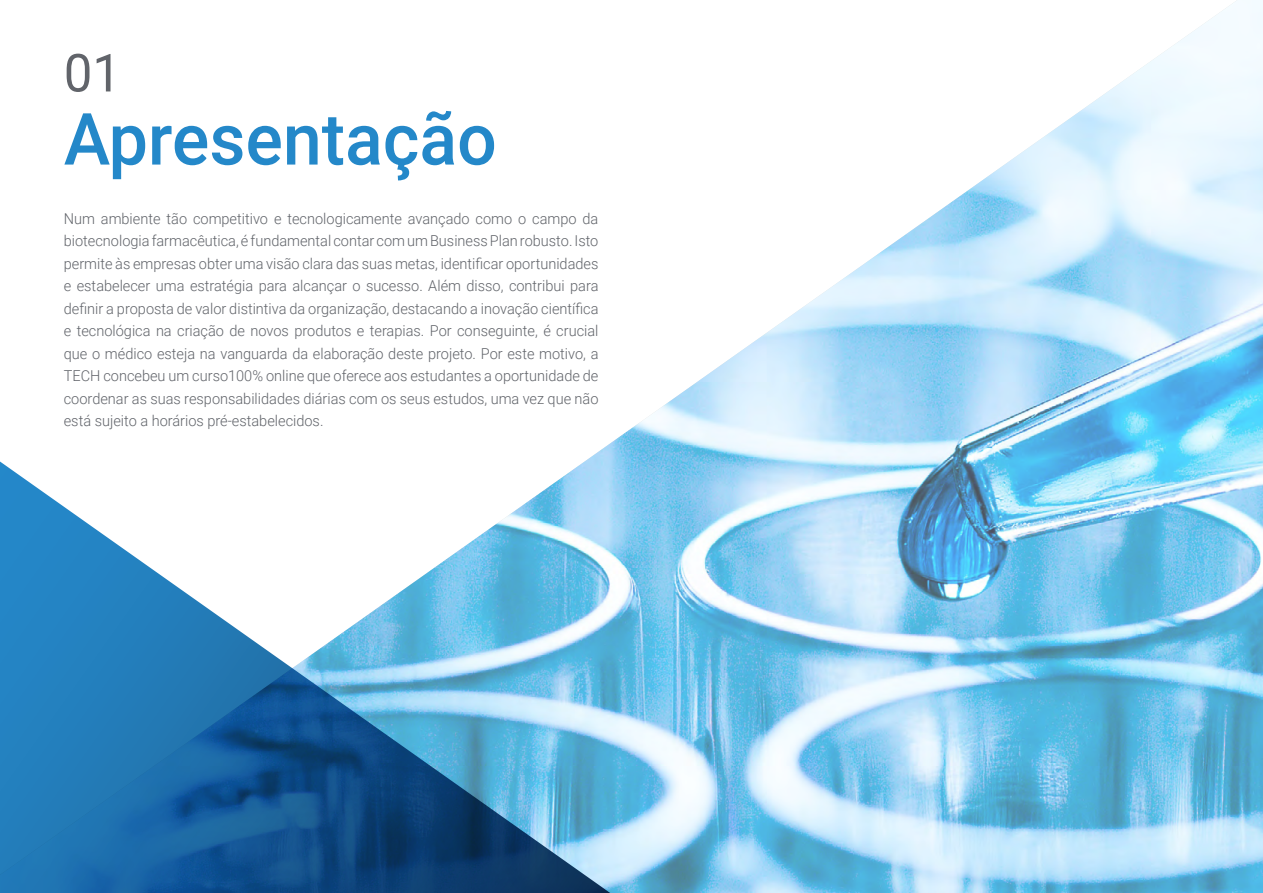
<style>
.page{position:relative;width:1263px;height:893px;background:#fff}
.page>*{position:absolute;margin:0;border:0;box-sizing:border-box;transform-origin:0 0}
.t1{font:500 72px "Roboto";color:#2488c9}
.t2{font:52.5px "Roboto";color:#61646a}
.t3{font:300 15px/22.5px "Roboto";color:#61646a;text-align:justify}
</style>
<div class="page">
<img style="left:607px;top:0;width:656px;height:893px">
<svg style="left:0;top:446px;width:640px;height:447px"></svg>
<h2 class="t2" style="left:64px;top:36px;width:59px">01</h2>
<h1 class="t1" style="left:64px;top:89px;width:435px">Apresentação</h1>
<p class="t3" style="left:64px;top:207px;width:536px">Num ambiente tão competitivo e tecnologicamente avançado como o campo da biotecnologia farmacêutica, é fundamental contar com um Business Plan robusto. Isto permite às empresas obter uma visão clara das suas metas, identificar oportunidades e estabelecer uma estratégia para alcançar o sucesso. Além disso, contribui para definir a proposta de valor distintiva da organização, destacando a inovação científica e tecnológica na criação de novos produtos e terapias. Por conseguinte, é crucial que o médico esteja na vanguarda da elaboração deste projeto. Por este motivo, a TECH concebeu um curso100% online que oferece aos estudantes a oportunidade de coordenar as suas responsabilidades diárias com os seus estudos, uma vez que não está sujeito a horários pré-estabelecidos.</p>
</div>
